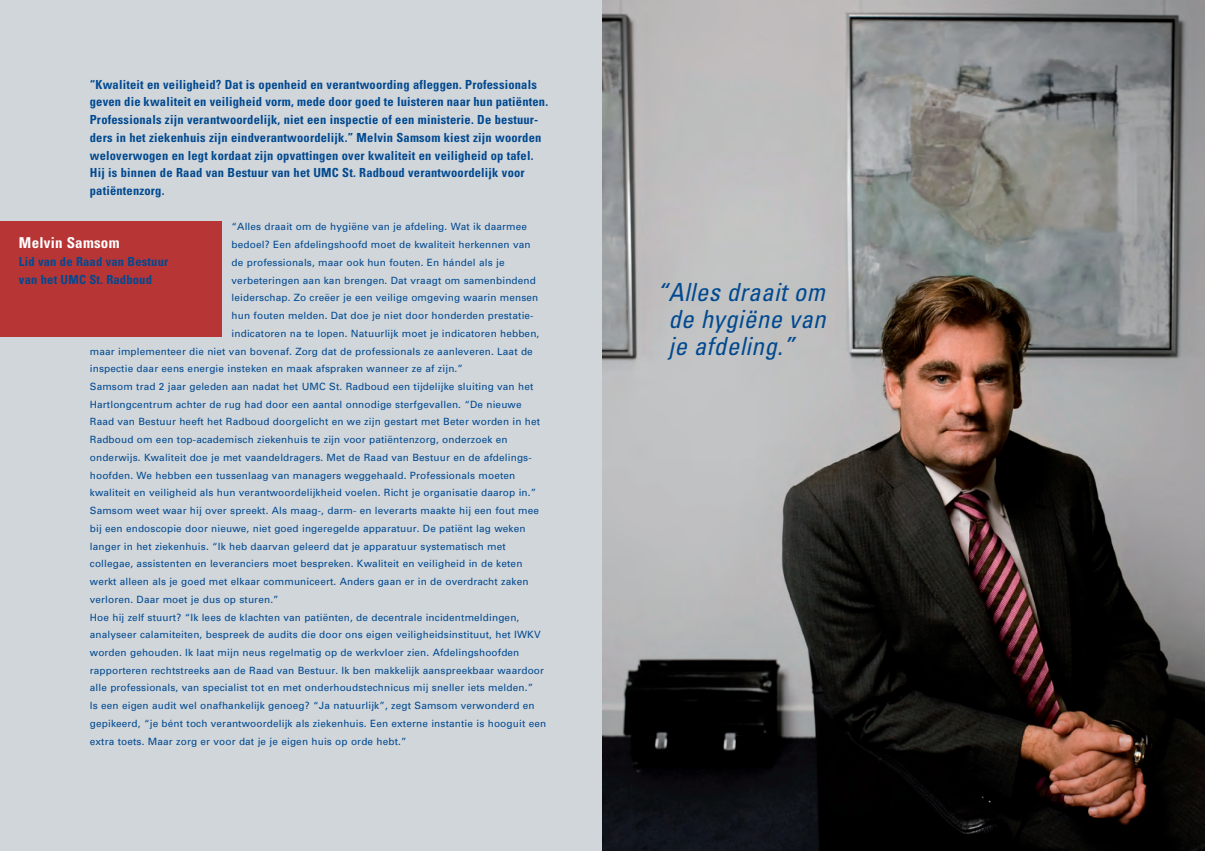
<style>
.page{position:relative;width:1205px;height:851px;background:#fff}
.page>*{position:absolute;margin:0;border:0;box-sizing:border-box;transform-origin:0 0}
.Normaal{font:italic condensed 25px "Univers";letter-spacing:.015em;color:#014990}
.Normaal-2{font:700 condensed 15px "Univers";letter-spacing:.015em;color:#fff}
.Normaal-3{font:700 condensed 12.5px/17.8px "Univers";letter-spacing:.015em;color:#014990}
.Normaal-4{font:10px/17.8px "Univers";letter-spacing:.015em;color:#014990}
</style>
<div class="page">
<div style="left:0;top:0;width:602px;height:850px;background:#d0d6da"></div>
<div style="left:0;top:221px;width:221px;height:116px;background:#b83535"></div>
<img style="left:602px;top:0;width:603px;height:850px">
<p class="Normaal-3" style="left:90px;top:75px;width:460px">“Kwaliteit en veiligheid? Dat is openheid en verantwoording afleggen. Professionals geven die kwaliteit en veiligheid vorm, mede door goed te luisteren naar hun patiënten.<br>Professionals zijn verantwoordelijk, niet een inspectie of een ministerie. De bestuur-</p>
<p class="Normaal-3" style="left:90px;top:128px;width:453px">ders in het ziekenhuis zijn eindverantwoordelijk.” Melvin Samsom kiest zijn woorden weloverwogen en legt kordaat zijn opvattingen over kwaliteit en veiligheid op tafel.</p>
<p class="Normaal-3" style="left:90px;top:164px;width:436px">Hij is binnen de Raad van Bestuur van het UMC St. Radboud verantwoordelijk voor patiëntenzorg.</p>
<p class="Normaal-4" style="left:232px;top:218px;width:300px">“Alles draait om de hygiëne van je afdeling. Wat ik daarmee bedoel? Een afdelingshoofd moet de kwaliteit herkennen van</p>
<p class="Normaal-4" style="left:232px;top:253px;width:274px">de professionals, maar ook hun fouten. En hándel als je</p>
<p class="Normaal-4" style="left:232px;top:271px;width:306px">verbeteringen aan kan brengen. Dat vraagt om samenbindend</p>
<p class="Normaal-4" style="left:232px;top:289px;width:308px">leiderschap. Zo creëer je een veilige omgeving waarin mensen</p>
<p class="Normaal-4" style="left:232px;top:306px;width:303px">hun fouten melden. Dat doe je niet door honderden prestatie-</p>
<p class="Normaal-4" style="left:232px;top:324px;width:309px">indicatoren na te lopen. Natuurlijk moet je indicatoren hebben,</p>
<p class="Normaal-4" style="left:90px;top:342px;width:444px">maar implementeer die niet van bovenaf. Zorg dat de professionals ze aanleveren. Laat de</p>
<p class="Normaal-4" style="left:90px;top:359px;width:375px">inspectie daar eens energie insteken en maak afspraken wanneer ze af zijn.”</p>
<p class="Normaal-4" style="left:90px;top:377px;width:452px">Samsom trad 2 jaar geleden aan nadat het UMC St. Radboud een tijdelijke sluiting van het Hartlongcentrum achter de rug had door een aantal onnodige sterfgevallen. “De nieuwe Raad van Bestuur heeft het Radboud doorgelicht en we zijn gestart met Beter worden in het Radboud om een top-academisch ziekenhuis te zijn voor patiëntenzorg, onderzoek en</p>
<p class="Normaal-4" style="left:90px;top:448px;width:443px">onderwijs. Kwaliteit doe je met vaandeldragers. Met de Raad van Bestuur en de afdelings&shy;hoofden. We hebben een tussenlaag van managers weggehaald. Professionals moeten</p>
<p class="Normaal-4" style="left:90px;top:483px;width:448px">kwaliteit en veiligheid als hun verantwoordelijkheid voelen. Richt je organisatie daarop in.”</p>
<p class="Normaal-4" style="left:90px;top:501px;width:451px">Samsom weet waar hij over spreekt. Als maag-, darm- en leverarts maakte hij een fout mee</p>
<p class="Normaal-4" style="left:90px;top:519px;width:437px">bij een endoscopie door nieuwe, niet goed ingeregelde apparatuur. De patiënt lag weken</p>
<p class="Normaal-4" style="left:90px;top:537px;width:417px">langer in het ziekenhuis. “Ik heb daarvan geleerd dat je apparatuur systematisch met</p>
<p class="Normaal-4" style="left:90px;top:554px;width:434px">collegae, assistenten en leveranciers moet bespreken. Kwaliteit en veiligheid in de keten</p>
<p class="Normaal-4" style="left:90px;top:572px;width:440px">werkt alleen als je goed met elkaar communiceert. Anders gaan er in de overdracht zaken</p>
<p class="Normaal-4" style="left:90px;top:590px;width:190px">verloren. Daar moet je dus op sturen.”</p>
<p class="Normaal-4" style="left:90px;top:607px;width:431px">Hoe hij zelf stuurt? “Ik lees de klachten van patiënten, de decentrale incidentmeldingen,</p>
<p class="Normaal-4" style="left:90px;top:625px;width:452px">analyseer calamiteiten, bespreek de audits die door ons eigen veiligheidsinstituut, het IWKV worden gehouden. Ik laat mijn neus regelmatig op de werkvloer zien. Afdelingshoofden</p>
<p class="Normaal-4" style="left:90px;top:661px;width:456px">rapporteren rechtstreeks aan de Raad van Bestuur. Ik ben makkelijk aanspreekbaar waardoor alle professionals, van specialist tot en met onderhoudstechnicus mij sneller iets melden.”</p>
<p class="Normaal-4" style="left:90px;top:696px;width:458px">Is een eigen audit wel onafhankelijk genoeg? “Ja natuurlijk”, zegt Samsom verwonderd en gepikeerd, “je bént toch verantwoordelijk als ziekenhuis. Een externe instantie is hooguit een extra toets. Maar zorg er voor dat je je eigen huis op orde hebt.”</p>
<p class="Normaal-2" style="left:19px;top:233px;width:102px">Melvin Samsom</p>
<p class="Normaal-3" style="left:19px;top:252px;width:151px">Lid van de Raad van Bestuur</p>
<p class="Normaal-3" style="left:19px;top:270px;width:135px">van het UMC St. Radboud</p>
<p class="Normaal" style="left:657px;top:276px;width:169px">“Alles draait om</p>
<p class="Normaal" style="left:668px;top:303px;width:159px">de hygiëne van</p>
<p class="Normaal" style="left:668px;top:330px;width:127px">je afdeling.”</p>
</div>
